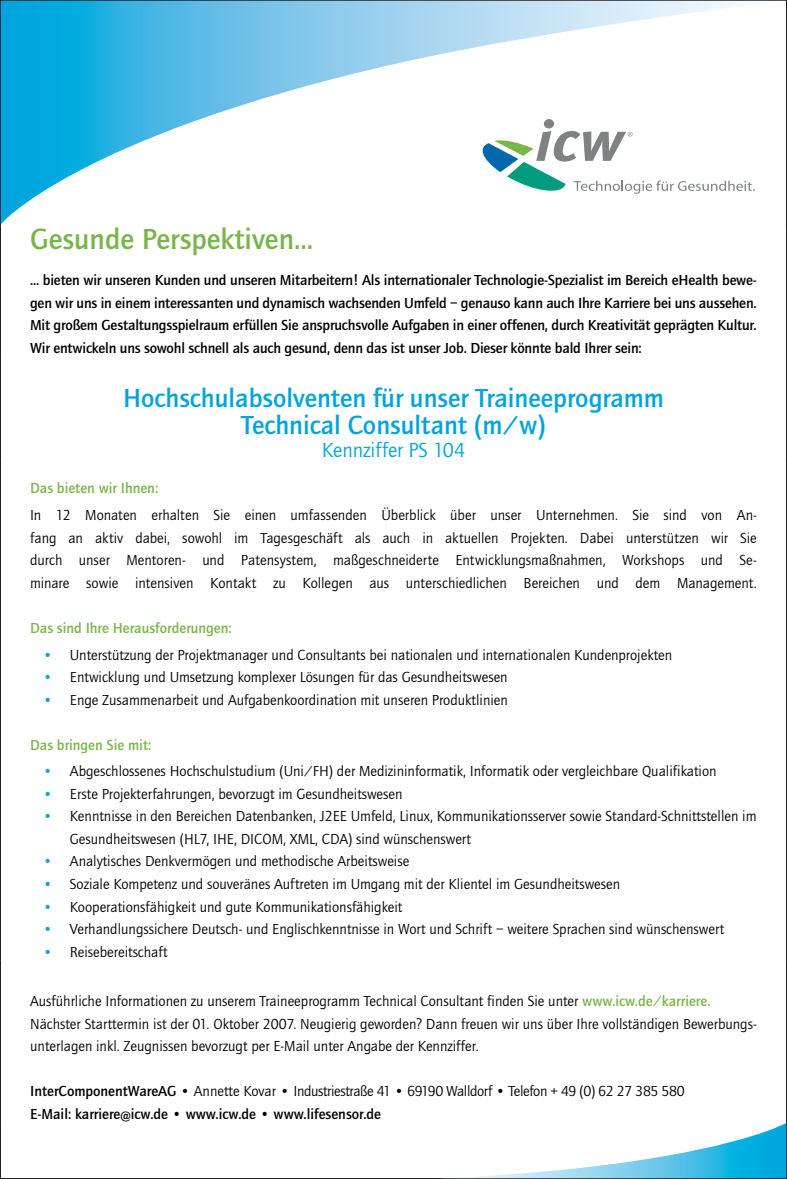
<style>
.page{position:relative;width:787px;height:1179px;background:#fff}
.page>*{position:absolute;margin:0;border:0;box-sizing:border-box;transform-origin:0 0}
.t1{font:500 30px "Quay Sans EF";color:#78b64a}
.t2{font:500 27px/27px "Quay Sans EF";color:#00a4dd;text-align:center}
.t3{font:21px "Quay Sans EF";color:#00a4dd}
.t4{font:15px/22.5px "Quay Sans EF";color:#000}
.t5{font:500 15px/22.5px "Quay Sans EF";letter-spacing:-.01em;color:#000;text-align:justify}
.t6{font:500 15px "Quay Sans EF";color:#78b64a}
.t7{font:15px/22.5px "Quay Sans EF";color:#00a4dd;text-align:justify}
.s1{font-weight:500;color:#78b64a}
.s2{font-weight:400}
</style>
<div class="page">
<hr style="left:0;top:0;width:787px;height:1px;background:#000">
<hr style="left:0;top:1px;width:1px;height:226px;background:#000">
<hr style="left:786px;top:1px;width:1px;height:226px;background:#000">
<hr style="left:0;top:227px;width:1px;height:130px;background:#000">
<hr style="left:786px;top:227px;width:1px;height:130px;background:#000">
<hr style="left:0;top:357px;width:1px;height:104px;background:#000">
<hr style="left:786px;top:357px;width:1px;height:104px;background:#000">
<hr style="left:0;top:461px;width:1px;height:499px;background:#000">
<hr style="left:786px;top:461px;width:1px;height:499px;background:#000">
<hr style="left:0;top:960px;width:1px;height:162px;background:#000">
<hr style="left:786px;top:960px;width:1px;height:162px;background:#000">
<hr style="left:0;top:1122px;width:1px;height:55px;background:#000">
<hr style="left:786px;top:1122px;width:1px;height:55px;background:#000">
<hr style="left:0;top:1177px;width:787px;height:1px;background:#000">
<svg style="left:1px;top:1px;width:744px;height:223px"></svg>
<svg style="left:482px;top:119px;width:273px;height:75px"></svg>
<svg style="left:475px;top:1123px;width:311px;height:54px"></svg>
<h1 class="t1" style="left:30px;top:222px;width:284px">Gesunde Perspektiven...</h1>
<p class="t5" style="left:30px;top:269px;width:728px">... bieten wir unseren Kunden und unseren Mitarbeitern! Als internationaler Technologie-Spezialist im Bereich eHealth bewe&shy;gen wir uns in einem interessanten und dynamisch wachsenden Umfeld – genauso kann auch Ihre Karriere bei uns aussehen.<br>Mit großem Gestaltungsspielraum erfüllen Sie anspruchsvolle Aufgaben in einer offenen, durch Kreativität geprägten Kultur.<br>Wir entwickeln uns sowohl schnell als auch gesund, denn das ist unser Job. Dieser könnte bald Ihrer sein:</p>
<h2 class="t2" style="left:123px;top:385px;width:542px">Hochschulabsolventen für unser Traineeprogramm<br>Technical Consultant (m/w)</h2>
<h3 class="t3" style="left:322px;top:438px;width:145px">Kennziffer PS 104</h3>
<p class="t6" style="left:30px;top:480px;width:129px">Das bieten wir Ihnen:</p>
<p class="t4" style="left:30px;top:504px;width:728px;text-align:justify">In 12 Monaten erhalten Sie einen umfassenden Überblick über unser Unternehmen. Sie sind von An&shy;fang an aktiv dabei, sowohl im Tagesgeschäft als auch in aktuellen Projekten. Dabei unterstützen wir Sie durch unser Mentoren- und Patensystem, maßgeschneiderte Entwicklungsmaßnahmen, Workshops und Se&shy;minare sowie intensiven Kontakt zu Kollegen aus unterschiedlichen Bereichen und dem Management.</p>
<p class="t6" style="left:30px;top:619px;width:203px">Das sind Ihre Herausforderungen:</p>
<p class="t4" style="left:70px;top:643px;width:604px">Unterstützung der Projektmanager und Consultants bei nationalen und internationalen Kundenprojekten<br>Entwicklung und Umsetzung komplexer Lösungen für das Gesundheitswesen<br>Enge Zusammenarbeit und Aufgabenkoordination mit unseren Produktlinien</p>
<p class="t6" style="left:30px;top:736px;width:123px">Das bringen Sie mit:</p>
<p class="t4" style="left:70px;top:760px;width:688px">Abgeschlossenes Hochschulstudium (Uni/FH) der Medizininformatik, Informatik oder vergleichbare Qualifikation<br>Erste Projekterfahrungen, bevorzugt im Gesundheitswesen<br>Kenntnisse in den Bereichen Datenbanken, J2EE Umfeld, Linux, Kommunikationsserver sowie Standard-Schnittstellen im Gesundheitswesen (HL7, IHE, DICOM, XML, CDA) sind wünschenswert<br>Analytisches Denkvermögen und methodische Arbeitsweise<br>Soziale Kompetenz und souveränes Auftreten im Umgang mit der Klientel im Gesundheitswesen<br>Kooperationsfähigkeit und gute Kommunikationsfähigkeit<br>Verhandlungssichere Deutsch- und Englischkenntnisse in Wort und Schrift – weitere Sprachen sind wünschenswert Reisebereitschaft</p>
<p class="t7" style="left:43px;top:643px;width:12px">• • •</p>
<p class="t7" style="left:43px;top:760px;width:12px">• • •</p>
<p class="t7" style="left:43px;top:850px;width:12px">• • • • •</p>
<p class="t4" style="left:30px;top:989px;width:728px">Ausführliche Informationen zu unserem Traineeprogramm Technical Consultant finden Sie unter <span class="s1">www.icw.de/karriere.<br></span>Nächster Starttermin ist der 01. Oktober 2007. Neugierig geworden? Dann freuen wir uns über Ihre vollständigen Bewerbungs&shy;unterlagen inkl. Zeugnissen bevorzugt per E-Mail unter Angabe der Kennziffer.</p>
<p class="t5" style="left:30px;top:1079px;width:656px">InterComponentWareAG <span class="s2">• Annette Kovar • Industriestraße 41 • 69190 Walldorf • Telefon + 49 (0) 62 27 385 580<br></span>E-Mail: karriere@icw.de • www.icw.de • www.lifesensor.de</p>
</div>
